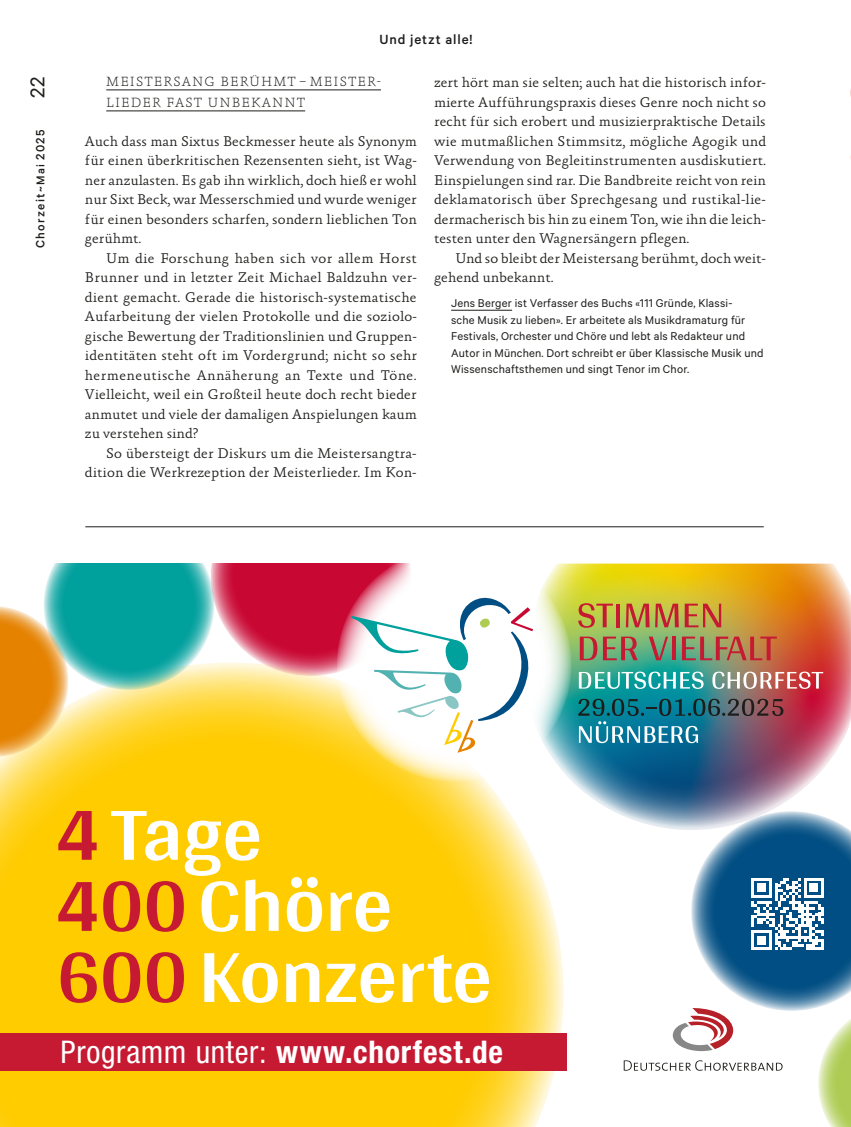
<style>
.page{position:relative;width:851px;height:1127px;background:#fff}
.page>*{position:absolute;margin:0;border:0;box-sizing:border-box;transform-origin:0 0}
.t1{font:700 79.5px/71.1px "Arya";letter-spacing:-.005em;color:#fff}
.t2{font:700 condensed 31.2px "Helvetica Neue LT Pro";letter-spacing:.03em;color:#fff}
.t3{font:22.5px "Calibre";color:#1d1d1b}
.t4{font:500 15px "Calibre";letter-spacing:.06em;color:#1d1d1b}
.t5{font:300 14.25px/19.5px "Absara Pro";letter-spacing:.005em;color:#1d1d1b;text-align:justify}
.t6{font:100 13.5px/21px "Absara Pro";letter-spacing:.08em;color:#1d1d1b}
.t7{font:500 13.5px "Calibre";letter-spacing:.1em;color:#1d1d1b}
.t8{font:12.75px/16.5px "Calibre";letter-spacing:.015em;color:#1d1d1b}
.s1{font-size:12.75px}
.s2{color:#c61a32}
.s3{font-weight:400}
</style>
<div class="page">
<svg style="left:0;top:757px;width:563px;height:370px;background:#fece10"></svg>
<img style="left:499px;top:563px;width:351px;height:291px">
<svg style="left:337px;top:563px;width:234px;height:219px"></svg>
<svg style="left:578px;top:603px;width:34px;height:25px"></svg>
<hr style="left:616px;top:604px;width:4px;height:23px;background:#c61a32">
<svg style="left:625px;top:604px;width:24px;height:23px"></svg>
<svg style="left:655px;top:604px;width:23px;height:23px"></svg>
<svg style="left:684px;top:604px;width:37px;height:23px"></svg>
<svg style="left:579px;top:636px;width:18px;height:24px"></svg>
<svg style="left:603px;top:636px;width:34px;height:24px"></svg>
<svg style="left:648px;top:636px;width:20px;height:24px"></svg>
<svg style="left:671px;top:636px;width:4px;height:24px"></svg>
<svg style="left:681px;top:636px;width:95px;height:24px;background:#ab6f52"></svg>
<svg style="left:578px;top:671px;width:125px;height:18px"></svg>
<svg style="left:712px;top:671px;width:111px;height:18px"></svg>
<svg style="left:578px;top:699px;width:205px;height:44px;background:#407386"></svg>
<div style="left:0;top:1033px;width:566px;height:37px;background:#c61a32"></div>
<svg style="left:0;top:563px;width:533px;height:194px"></svg>
<svg style="left:623px;top:811px;width:228px;height:316px"></svg>
<hr style="left:106px;top:90px;width:275px;height:1px;background:#1d1d1b">
<hr style="left:106px;top:111px;width:199px;height:1px;background:#1d1d1b">
<hr style="left:451px;top:310px;width:61px;height:1px;background:#1d1d1b">
<hr style="left:85px;top:526px;width:678px;height:1px;background:#1d1d1b">
<h3 class="t3" style="left:24px;top:98px;width:23px;rotate:-90deg">22</h3>
<p class="t7" style="left:32px;top:248px;width:121px;rotate:-90deg">Chorzeit~<span class="s1">Mai</span> 2025</p>
<p class="t4" style="left:379px;top:30px;width:95px">Und jetzt alle!</p>
<p class="t6" style="left:106px;top:72px;width:276px">MEISTERSANG BERÜHMT – MEISTER-<br>LIEDER FAST UNBEKANNT</p>
<p class="t5" style="left:85px;top:132px;width:333px">Auch dass man Sixtus Beckmesser heute als Synonym für einen überkritischen Rezensenten sieht, ist Wag&shy;ner anzulasten. Es gab ihn wirklich, doch hieß er wohl nur Sixt Beck, war Messerschmied und wurde weniger für einen besonders scharfen, sondern lieblichen Ton gerühmt.</p>
<p class="t5" style="left:85px;top:249px;width:333px;text-indent:21px">Um die Forschung haben sich vor allem Horst Brunner und in letzter Zeit Michael Baldzuhn ver&shy;dient gemacht. Gerade die historisch-systematische Aufarbeitung der vielen Protokolle und die soziolo&shy;gische Bewertung der Traditionslinien und Gruppen&shy;identitäten steht oft im Vordergrund; nicht so sehr hermeneutische Annäherung an Texte und Töne.<br>Vielleicht, weil ein Großteil heute doch recht bieder anmutet und viele der damaligen Anspielungen kaum zu verstehen sind?</p>
<p class="t5" style="left:85px;top:444px;width:333px;text-align:right">So übersteigt der Diskurs um die Meistersangtra&shy;dition die Werkrezeption der Meisterlieder. Im Kon-</p>
<p class="t5" style="left:434px;top:73px;width:333px">zert hört man sie selten; auch hat die historisch infor&shy;mierte Aufführungspraxis dieses Genre noch nicht so recht für sich erobert und musizierpraktische Details wie mutmaßlichen Stimmsitz, mögliche Agogik und Verwendung von Begleitinstrumenten ausdiskutiert.<br>Einspielungen sind rar. Die Bandbreite reicht von rein deklamatorisch über Sprechgesang und rustikal-lie&shy;dermacherisch bis hin zu einem Ton, wie ihn die leich&shy;testen unter den Wagnersängern pflegen.</p>
<p class="t5" style="left:434px;top:249px;width:333px;text-indent:21px">Und so bleibt der Meistersang berühmt, doch weit&shy;gehend unbekannt.</p>
<p class="t8" style="left:451px;top:295px;width:314px">Jens Berger ist Verfasser des Buchs «111 Gründe, Klassi-<br>sche Musik zu lieben». Er arbeitete als Musikdramaturg für Festivals, Orchester und Chöre und lebt als Redakteur und Autor in München. Dort schreibt er über Klassische Musik und Wissenschaftsthemen und singt Tenor im Chor.</p>
<h1 class="t1" style="left:57px;top:797px;width:437px"><span class="s2">4</span> Tage<br><span class="s2">400</span> Chöre<br><span class="s2">600</span> Konzerte</h1>
<h2 class="t2" style="left:60px;top:1033px;width:444px"><span class="s3">Programm unter:</span> www.chorfest.de</h2>
</div>
